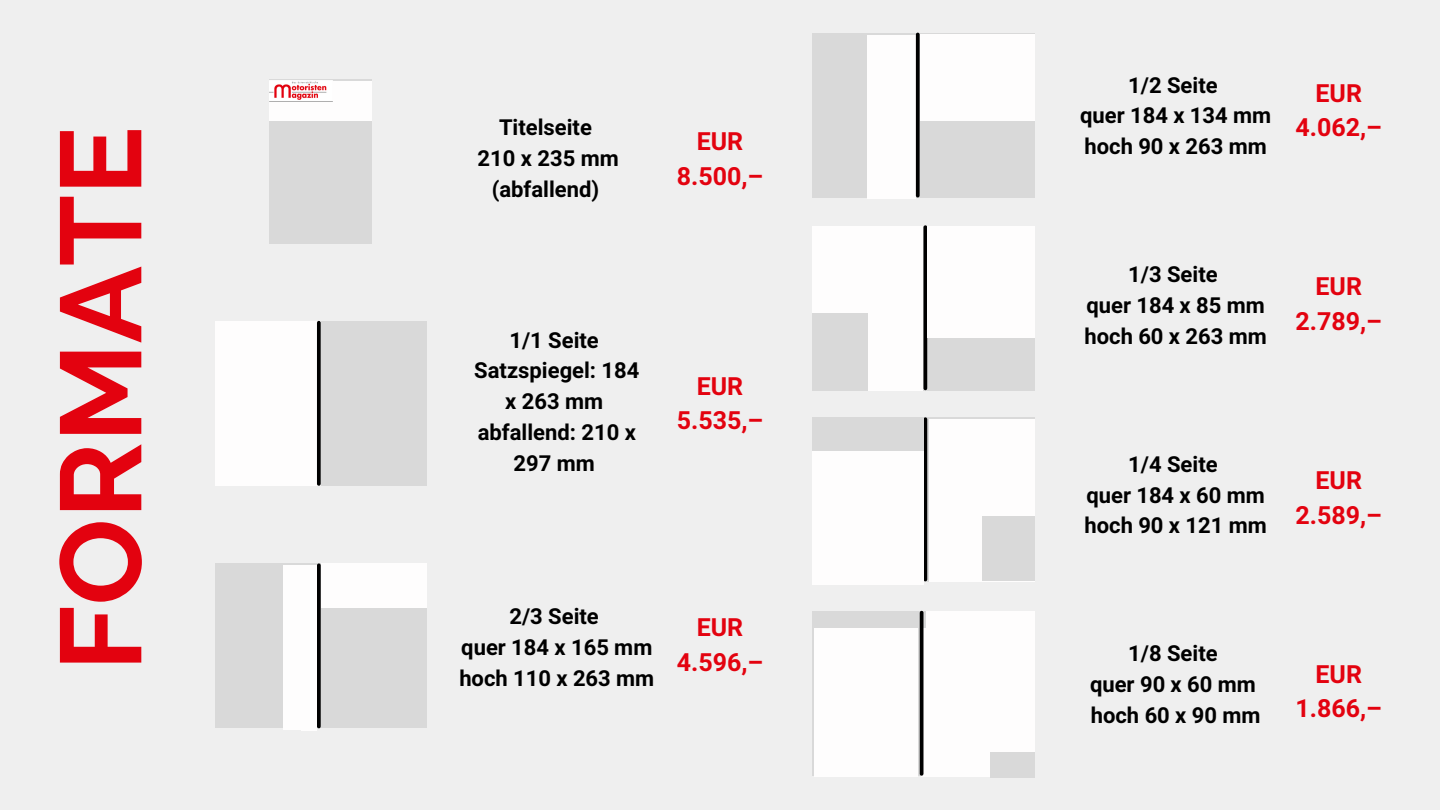
<style>
.page{position:relative;width:1440px;height:810px;background:#efefef}
.page>*{position:absolute;margin:0;border:0;box-sizing:border-box;transform-origin:0 0}
.t1{font:700 114.7px "Raleway";color:#e3020f}
.t2{font:700 25px/34.5px "Araboto";color:#e3020f;text-align:center}
.t3{font:700 22px "Araboto";color:#000}
</style>
<div class="page">
<div style="left:812px;top:33px;width:223px;height:165px;background:#d9d9d9"></div>
<div style="left:920px;top:35px;width:115px;height:86px;background:#fefdfd"></div>
<div style="left:868px;top:35px;width:48px;height:164px;background:#fefdfd"></div>
<svg style="left:916px;top:34px;width:4px;height:162px"></svg>
<div style="left:922px;top:611px;width:113px;height:165px;background:#fefdfd"></div>
<div style="left:814px;top:611px;width:104px;height:166px;background:#fefdfd"></div>
<div style="left:990px;top:752px;width:45px;height:25px;background:#d9d9d9"></div>
<div style="left:812px;top:611px;width:113px;height:17px;background:#d9d9d9"></div>
<hr style="left:920px;top:613px;width:3px;height:161px;background:#000">
<div style="left:812px;top:417px;width:223px;height:164px;background:linear-gradient(to bottom,#d9d9d9,#d9d9d9)"></div>
<div style="left:929px;top:419px;width:106px;height:162px;background:#fefdfd"></div>
<svg style="left:923px;top:419px;width:4px;height:161px"></svg>
<div style="left:812px;top:419px;width:111px;height:165px;background:#fefdfd"></div>
<div style="left:982px;top:516px;width:52px;height:65px;background:#d9d9d9"></div>
<div style="left:812px;top:419px;width:111px;height:32px;background:#d9d9d9"></div>
<div style="left:812px;top:226px;width:223px;height:164px;background:#d9d9d9"></div>
<div style="left:812px;top:227px;width:28px;height:164px;background:#fefdfd"></div>
<svg style="left:923px;top:227px;width:4px;height:161px"></svg>
<div style="left:927px;top:226px;width:108px;height:111px;background:#fefdfd"></div>
<div style="left:817px;top:227px;width:106px;height:164px;background:#fefdfd"></div>
<div style="left:813px;top:314px;width:55px;height:77px;background:#d9d9d9"></div>
<div style="left:219px;top:321px;width:207px;height:164px;background:#d9d9d9"></div>
<div style="left:215px;top:321px;width:106px;height:165px;background:#fefdfd"></div>
<svg style="left:317px;top:323px;width:4px;height:161px"></svg>
<div style="left:270px;top:80px;width:102px;height:164px;background:#d9d9d9"></div>
<div style="left:270px;top:81px;width:102px;height:40px;background:#fefdfd"></div>
<img style="left:270px;top:81px;width:57px;height:19px">
<div style="left:215px;top:563px;width:211px;height:165px;background:#d9d9d9"></div>
<div style="left:321px;top:563px;width:105px;height:45px;background:#fefdfd"></div>
<svg style="left:317px;top:565px;width:4px;height:162px"></svg>
<div style="left:283px;top:565px;width:34px;height:165px;background:#fefdfd"></div>
<p class="t1" style="left:34px;top:671px;width:546px;rotate:-90deg">FORMATE</p>
<p class="t3" style="left:499px;top:115px;width:94px">Titelseite</p>
<p class="t3" style="left:478px;top:146px;width:143px">210 x 235 mm</p>
<p class="t3" style="left:492px;top:176px;width:109px">(abfallend)</p>
<p class="t2" style="left:677px;top:125px;width:88px">EUR<br>8.500,–</p>
<p class="t3" style="left:509px;top:327px;width:91px">1/1 Seite</p>
<p class="t3" style="left:474px;top:358px;width:167px">Satzspiegel: 184</p>
<p class="t3" style="left:505px;top:388px;width:99px">x 263 mm</p>
<h2 class="t3" style="left:478px;top:419px;width:160px">abfallend: 210 x</h2>
<p class="t3" style="left:514px;top:450px;width:83px">297 mm</p>
<h2 class="t2" style="left:677px;top:369px;width:88px">EUR<br>5.535,–</h2>
<p class="t3" style="left:509px;top:604px;width:91px">2/3 Seite</p>
<p class="t3" style="left:461px;top:634px;width:193px">quer 184 x 165 mm</p>
<h2 class="t3" style="left:459px;top:665px;width:196px">hoch 110 x 263 mm</h2>
<h2 class="t2" style="left:677px;top:611px;width:88px">EUR<br>4.596,–</h2>
<h2 class="t3" style="left:1128px;top:72px;width:91px">1/2 Seite</h2>
<p class="t3" style="left:1080px;top:103px;width:193px">quer 184 x 134 mm</p>
<p class="t3" style="left:1084px;top:133px;width:184px">hoch 90 x 263 mm</p>
<p class="t2" style="left:1296px;top:77px;width:88px">EUR<br>4.062,–</p>
<p class="t3" style="left:1128px;top:262px;width:91px">1/3 Seite</p>
<p class="t3" style="left:1086px;top:292px;width:180px">quer 184 x 85 mm</p>
<p class="t3" style="left:1084px;top:323px;width:184px">hoch 60 x 263 mm</p>
<p class="t2" style="left:1296px;top:270px;width:88px">EUR<br>2.789,–</p>
<p class="t3" style="left:1128px;top:451px;width:91px">1/4 Seite</p>
<p class="t3" style="left:1086px;top:482px;width:180px">quer 184 x 60 mm</p>
<p class="t3" style="left:1084px;top:513px;width:184px">hoch 90 x 121 mm</p>
<h2 class="t2" style="left:1296px;top:464px;width:88px">EUR<br>2.589,–</h2>
<p class="t3" style="left:1128px;top:641px;width:91px">1/8 Seite</p>
<p class="t3" style="left:1090px;top:672px;width:167px">quer 90 x 60 mm</p>
<p class="t3" style="left:1091px;top:702px;width:171px">hoch 60 x 90 mm</p>
<h2 class="t2" style="left:1296px;top:658px;width:88px">EUR<br>1.866,–</h2>
</div>
